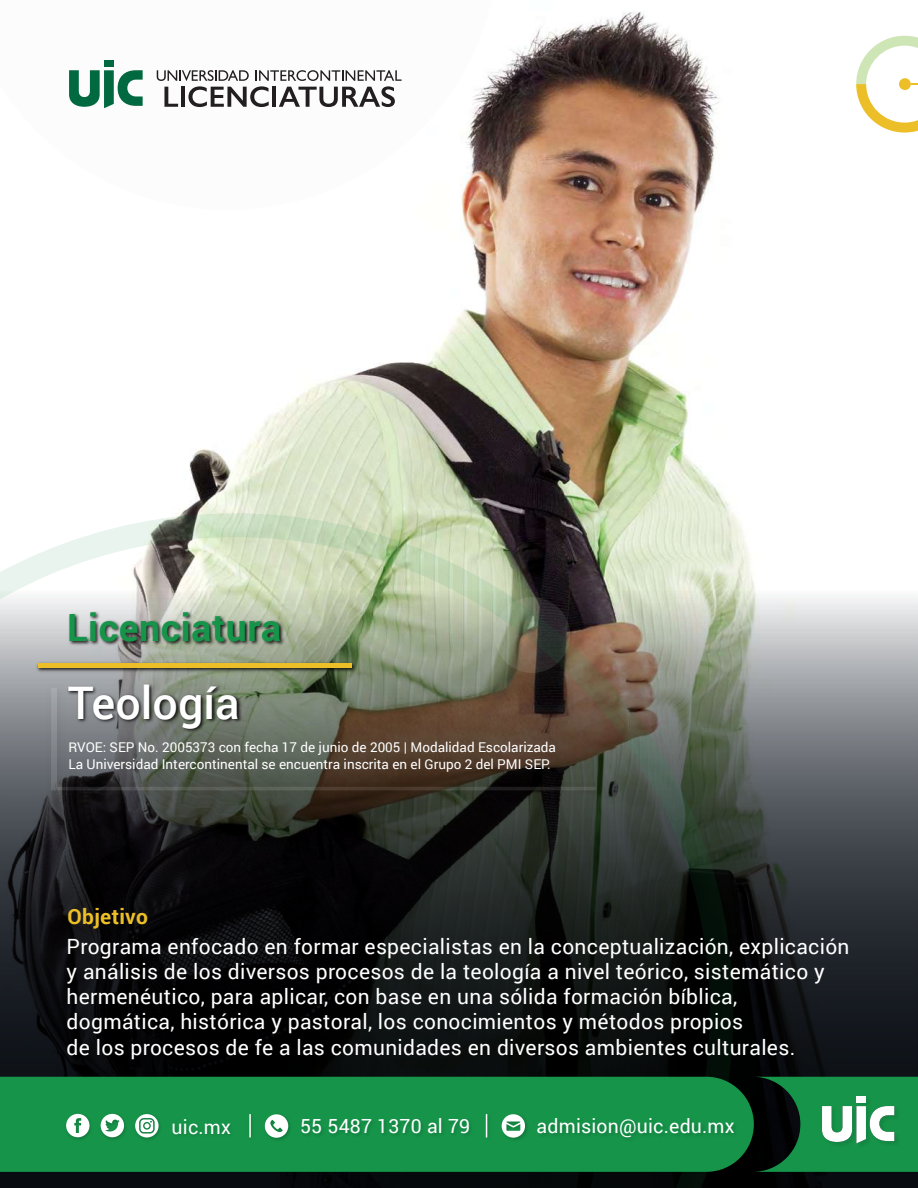
<style>
.page{position:relative;width:918px;height:1188px;background:#fff}
.page>*{position:absolute;margin:0;border:0;box-sizing:border-box;transform-origin:0 0}
.t1{font:500 45px "Roboto";color:#fff}
.t2{font:700 37.5px "Roboto";letter-spacing:.015em;color:#16954a}
.t3{font:21px/25.2px "Roboto";letter-spacing:.015em;color:#fff}
.t4{font:700 21px "Roboto";letter-spacing:.015em;color:#ecbf28}
.t5{font:19.5px "Roboto";letter-spacing:.01em;color:#fff}
.t6{font:13.5px/16.2px "Roboto";color:#fff}
</style>
<div class="page">
<img style="left:182px;top:11px;width:726px;height:576px">
<svg style="left:733px;top:587px;width:185px;height:601px;background:#56595d"></svg>
<svg style="left:104px;top:11px;width:391px;height:199px"></svg>
<img style="left:0;top:513px;width:733px;height:675px">
<svg style="left:856px;top:36px;width:62px;height:97px"></svg>
<div style="left:899px;top:78px;width:12px;height:12px;background:#ecbf28;border-radius:50%"></div>
<svg style="left:69px;top:70px;width:74px;height:38px"></svg>
<div style="left:104px;top:60px;width:10px;height:7px;background:#00693f"></div>
<svg style="left:157px;top:70px;width:245px;height:37px"></svg>
<svg style="left:754px;top:1077px;width:164px;height:95px;background:#2a7e4d"></svg>
<div style="left:0;top:1077px;width:754px;height:95px;background:#16954a"></div>
<img style="left:63px;top:1111px;width:678px;height:34px">
<svg style="left:101px;top:1114px;width:23px;height:23px"></svg>
<svg style="left:66px;top:1114px;width:24px;height:23px"></svg>
<svg style="left:135px;top:1114px;width:24px;height:24px"></svg>
<hr style="left:249px;top:1114px;width:2px;height:23px;background:#fff">
<svg style="left:264px;top:1113px;width:24px;height:26px"></svg>
<svg style="left:486px;top:1114px;width:1px;height:23px"></svg>
<svg style="left:500px;top:1113px;width:25px;height:26px"></svg>
<h2 class="t2" style="left:67px;top:601px;width:215px">Licenciatura</h2>
<h1 class="t1" style="left:68px;top:671px;width:174px">Teología</h1>
<p class="t6" style="left:69px;top:739px;width:489px">RVOE: SEP No. 2005373 con fecha 17 de junio de 2005 | Modalidad Escolarizada<br>La Universidad Intercontinental se encuentra inscrita en el Grupo 2 del PMI SEP.</p>
<p class="t4" style="left:68px;top:902px;width:82px">Objetivo</p>
<p class="t3" style="left:67px;top:933px;width:784px">Programa enfocado en formar especialistas en la conceptualización, explicación y análisis de los diversos procesos de la teología a nivel teórico, sistemático y hermenéutico, para aplicar, con base en una sólida formación bíblica, dogmática, histórica y pastoral, los conocimientos y métodos propios<br>de los procesos de fe a las comunidades en diversos ambientes culturales.</p>
<p class="t5" style="left:172px;top:1113px;width:61px">uic.mx</p>
<p class="t5" style="left:300px;top:1113px;width:172px">55 5487 1370 al 79</p>
<p class="t5" style="left:537px;top:1113px;width:200px">admision@uic.edu.mx</p>
</div>
